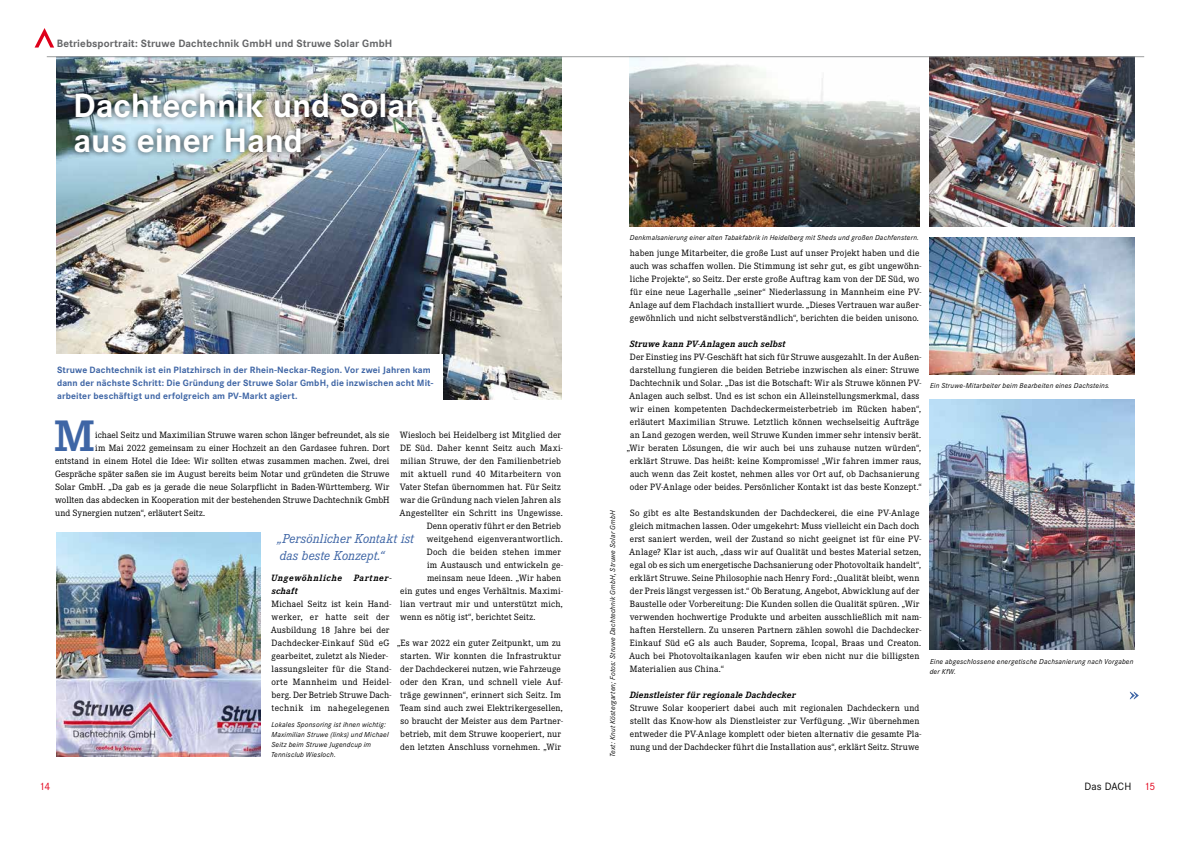
<style>
.page{position:relative;width:1191px;height:842px;background:#fff}
.page>*{position:absolute;margin:0;border:0;box-sizing:border-box;transform-origin:0 0}
.t1{font:700 45.8px "Corporate E Pro";color:#3e65a5}
.t2{font:700 35px/35px "Corporate S Pro";letter-spacing:-.005em;color:#fff}
.t3{font:italic 13.5px/17px "Corporate E Pro";color:#3e65a5}
.t4{font:700 11px "Corporate S Pro";letter-spacing:.005em;color:#646567}
.t5{font:11px "Corporate S Pro";color:#000}
.t6{font:11px "Corporate S Pro";color:#e2001a}
.t7{font:9.5px/13px "Corporate E Pro";letter-spacing:.015em;color:#000}
.t8{font:700 9.5px/13px "Corporate S Pro";letter-spacing:.015em;color:#3e65a5}
.t9{font:italic 700 9.5px "Corporate E Pro";letter-spacing:.02em;color:#000}
.t10{font:italic 700 9.5px/13px "Corporate E Pro";letter-spacing:.055em;color:#000}
.t11{font:italic 7.5px/10px "Corporate S Pro";letter-spacing:.025em;color:#000}
.s1{color:#e2001a}
</style>
<div class="page">
<svg style="left:1129px;top:692px;width:9px;height:7px"></svg>
<img style="left:57px;top:533px;width:204px;height:224px">
<img style="left:929px;top:57px;width:205px;height:170px">
<img style="left:629px;top:57px;width:290px;height:170px">
<img style="left:929px;top:399px;width:205px;height:251px">
<img style="left:57px;top:57px;width:504px;height:342px">
<img style="left:929px;top:238px;width:205px;height:136px">
<svg style="left:35px;top:28px;width:19px;height:20px"></svg>
<hr style="left:47px;top:56px;width:1097px;height:1px;background:#9c9e9f">
<div style="left:57px;top:354px;width:386px;height:45px;background:#fff"></div>
<div style="left:69px;top:87px;width:355px;height:71px;background:#000;opacity:.75"></div>
<p class="t4" style="left:57px;top:35px;width:337px">Betriebsportrait: Struwe Dachtechnik GmbH und Struwe Solar GmbH</p>
<h2 class="t2" style="left:73px;top:85px;width:346px">Dachtechnik und Solar aus einer Hand</h2>
<p class="t8" style="left:57px;top:363px;width:378px">Struwe Dachtechnik ist ein Platzhirsch in der Rhein-Neckar-Region. Vor zwei Jahren kam dann der nächste Schritt: Die Gründung der Struwe Solar GmbH, die inzwischen acht Mit&shy;arbeiter beschäftigt und erfolgreich am PV-Markt agiert.</p>
<h1 class="t1" style="left:54px;top:404px;width:42px">M</h1>
<p class="t7" style="left:95px;top:428px;width:296px">ichael Seitz und Maximilian Struwe waren schon länger befreundet, als sie</p>
<p class="t7" style="left:400px;top:428px;width:163px">Wiesloch bei Heidelberg ist Mitglied der</p>
<p class="t7" style="left:400px;top:441px;width:164px">DE Süd. Daher kennt Seitz auch Maxi-</p>
<p class="t7" style="left:400px;top:454px;width:162px">milian Struwe, der den Familienbetrieb</p>
<p class="t7" style="left:400px;top:467px;width:162px">mit aktuell rund 40 Mitarbeitern von</p>
<p class="t7" style="left:400px;top:480px;width:163px">Vater Stefan übernommen hat. Für Seitz</p>
<p class="t7" style="left:400px;top:493px;width:162px">war die Gründung nach vielen Jahren als</p>
<p class="t7" style="left:399px;top:506px;width:165px">Angestellter ein Schritt ins Ungewisse.</p>
<p class="t7" style="left:427px;top:519px;width:136px">Denn operativ führt er den Betrieb</p>
<p class="t7" style="left:427px;top:532px;width:137px">weitgehend eigenverantwortlich.</p>
<p class="t7" style="left:427px;top:545px;width:136px">Doch die beiden stehen immer</p>
<p class="t7" style="left:427px;top:558px;width:137px">im Austausch und entwickeln ge-</p>
<p class="t7" style="left:427px;top:571px;width:136px">meinsam neue Ideen. „Wir haben</p>
<p class="t7" style="left:400px;top:584px;width:164px">ein gutes und enges Verhältnis. Maximi-</p>
<p class="t7" style="left:400px;top:597px;width:164px">lian vertraut mir und unterstützt mich,</p>
<p class="t7" style="left:400px;top:610px;width:137px">wenn es nötig ist“, berichtet Seitz.</p>
<p class="t7" style="left:397px;top:636px;width:167px;text-align:center">„Es war 2022 ein guter Zeitpunkt, um zu starten. Wir konnten die Infrastruktur der Dachdeckerei nutzen, wie Fahrzeuge oder den Kran, und schnell viele Auf&shy;träge gewinnen“, erinnert sich Seitz. Im Team sind auch zwei Elektrikergesellen, so braucht der Meister aus dem Partner&shy;betrieb, mit dem Struwe kooperiert, nur den letzten Anschluss vornehmen. „Wir</p>
<p class="t7" style="left:95px;top:441px;width:296px">im Mai 2022 gemeinsam zu einer Hochzeit an den Gardasee fuhren. Dort</p>
<p class="t7" style="left:55px;top:454px;width:336px">entstand in einem Hotel die Idee: Wir sollten etwas zusammen machen. Zwei, drei</p>
<p class="t7" style="left:55px;top:467px;width:336px">Gespräche später saßen sie im August bereits beim Notar und gründeten die Struwe</p>
<p class="t7" style="left:55px;top:480px;width:335px">Solar GmbH. „Da gab es ja gerade die neue Solarpflicht in Baden-Württemberg. Wir</p>
<p class="t7" style="left:55px;top:493px;width:336px">wollten das abdecken in Kooperation mit der bestehenden Struwe Dachtechnik GmbH</p>
<p class="t7" style="left:55px;top:506px;width:151px">und Synergien nutzen“, erläutert Seitz.</p>
<h3 class="t3" style="left:277px;top:528px;width:138px">„Persönlicher Kontakt ist das beste Konzept.“</h3>
<p class="t10" style="left:271px;top:571px;width:122px">Ungewöhnliche Partner&shy;schaft</p>
<p class="t7" style="left:271px;top:597px;width:122px">Michael Seitz ist kein Hand&shy;werker, er hatte seit der<br>Ausbildung 18 Jahre bei der<br>Dachdecker-Einkauf Süd eG gearbeitet, zuletzt als Nieder&shy;lassungsleiter für die Stand&shy;orte Mannheim und Heidel&shy;berg. Der Betrieb Struwe Dach&shy;technik im nahegelegenen</p>
<p class="t11" style="left:271px;top:719px;width:119px">Lokales Sponsoring ist ihnen wichtig:<br>Maximilian Struwe (links) und Michael<br>Seitz beim Struwe Jugendcup im<br>Tennisclub Wiesloch.</p>
<p class="t11" style="left:607px;top:757px;width:248px;rotate:-90deg">Text: Knut Köstergarten; Fotos: Struwe Dachtechnik GmbH, Struwe Solar GmbH</p>
<p class="t11" style="left:630px;top:232px;width:291px">Denkmalsanierung einer alten Tabakfabrik in Heidelberg mit Sheds und großen Dachfenstern.</p>
<p class="t7" style="left:629px;top:246px;width:294px">haben junge Mitarbeiter, die große Lust auf unser Projekt haben und die auch was schaffen wollen. Die Stimmung ist sehr gut, es gibt ungewöhn&shy;liche Projekte“, so Seitz. Der erste große Auftrag kam von der DE Süd, wo für eine neue Lagerhalle „seiner“ Niederlassung in Mannheim eine PV-Anlage auf dem Flachdach installiert wurde. „Dieses Vertrauen war außer&shy;gewöhnlich und nicht selbstverständlich“, berichten die beiden unisono.</p>
<p class="t9" style="left:629px;top:337px;width:157px">Struwe kann PV-Anlagen auch selbst</p>
<p class="t7" style="left:626px;top:350px;width:296px;text-align:center">Der Einstieg ins PV-Geschäft hat sich für Struwe ausgezahlt. In der Außen&shy;darstellung fungieren die beiden Betriebe inzwischen als einer: Struwe Dachtechnik und Solar. „Das ist die Botschaft: Wir als Struwe können PV-Anlagen auch selbst. Und es ist schon ein Alleinstellungsmerkmal, dass wir einen kompetenten Dachdeckermeisterbetrieb im Rücken haben“, erläutert Maximilian Struwe. Letztlich können wechselseitig Aufträge an Land gezogen werden, weil Struwe Kunden immer sehr intensiv berät. „Wir beraten Lösungen, die wir auch bei uns zuhause nutzen würden“, erklärt Struwe. Das heißt: keine Kompromisse! „Wir fahren immer raus, auch wenn das Zeit kostet, nehmen alles vor Ort auf, ob Dachsanierung oder PV-Anlage oder beides. Persönlicher Kontakt ist das beste Konzept.“</p>
<p class="t7" style="left:629px;top:506px;width:294px">So gibt es alte Bestandskunden der Dachdeckerei, die eine PV-Anlage gleich mitmachen lassen. Oder umgekehrt: Muss vielleicht ein Dach doch erst saniert werden, weil der Zustand so nicht geeignet ist für eine PV-Anlage? Klar ist auch, „dass wir auf Qualität und bestes Material setzen, egal ob es sich um energetische Dachsanierung oder Photovoltaik handelt“, erklärt Struwe. Seine Philosophie nach Henry Ford: „Qualität bleibt, wenn der Preis längst vergessen ist.“ Ob Beratung, Angebot, Abwicklung auf der Baustelle oder Vorbereitung: Die Kunden sollen die Qualität spüren. „Wir verwenden hochwertige Produkte und arbeiten ausschließlich mit nam&shy;haften Herstellern. Zu unseren Partnern zählen sowohl die Dachdecker-Einkauf Süd eG als auch Bauder, Soprema, Icopal, Braas und Creaton.<br>Auch bei Photovoltaikanlagen kaufen wir eben nicht nur die billigsten Materialien aus China.“</p>
<p class="t9" style="left:629px;top:688px;width:168px">Dienstleister für regionale Dachdecker</p>
<p class="t7" style="left:630px;top:701px;width:293px">Struwe Solar kooperiert dabei auch mit regionalen Dachdeckern und stellt das Know-how als Dienstleister zur Verfügung. „Wir übernehmen entweder die PV-Anlage komplett oder bieten alternativ die gesamte Pla&shy;nung und der Dachdecker führt die Installation aus“, erklärt Seitz. Struwe</p>
<p class="t11" style="left:930px;top:380px;width:182px">Ein Struwe-Mitarbeiter beim Bearbeiten eines Dachsteins.</p>
<p class="t11" style="left:929px;top:655px;width:205px">Eine abgeschlossene energetische Dachsanierung nach Vorgaben der KfW.</p>
<p class="t6" style="left:39px;top:778px;width:13px">14</p>
<p class="t5" style="left:1084px;top:778px;width:72px">Das DACH <span class="s1">15</span></p>
</div>
